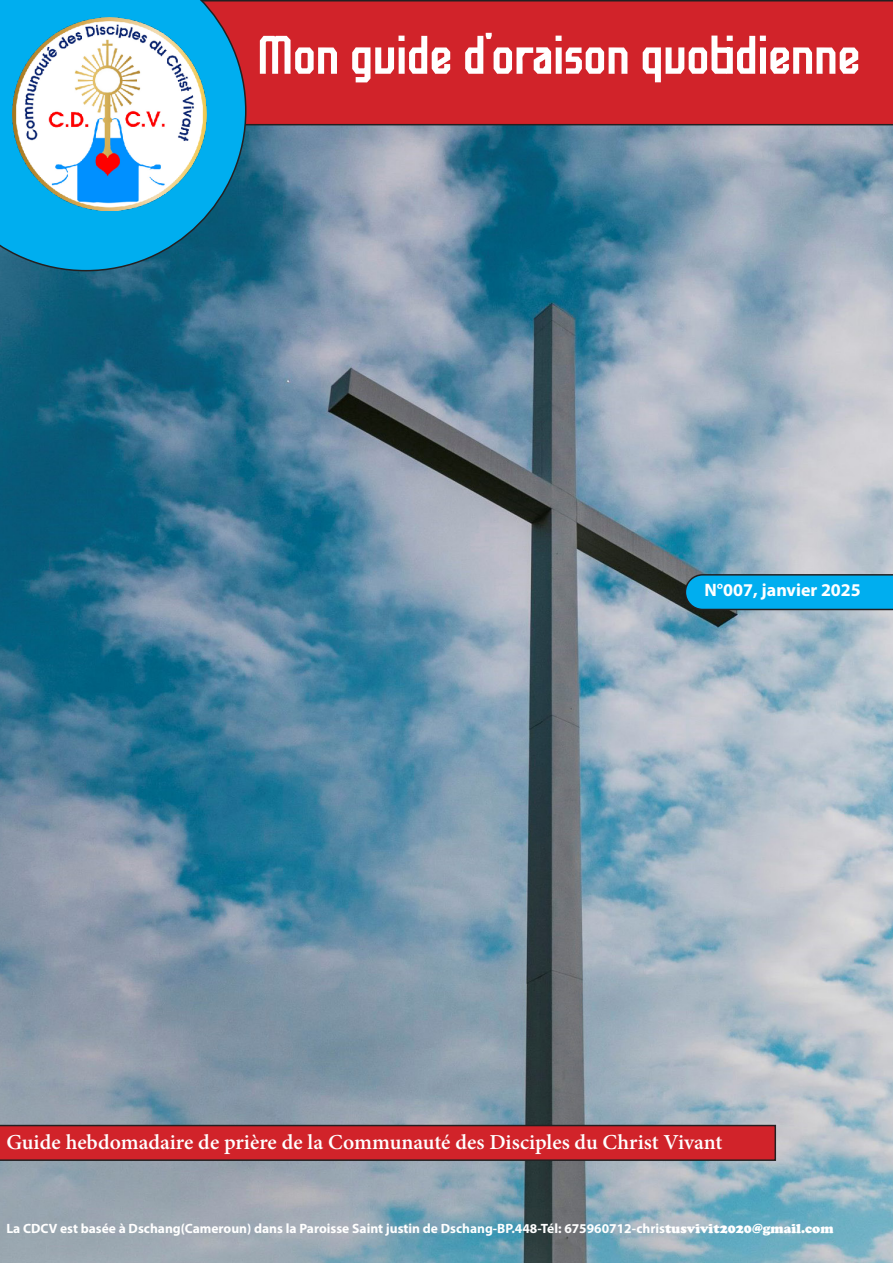
<style>
.page{position:relative;width:893px;height:1263px;background:#fff}
.page>*{position:absolute;margin:0;border:0;box-sizing:border-box;transform-origin:0 0}
.t1{font:700 54px "Futurama";color:#fff}
.t2{font:700 21px "Adobe Hebrew";color:#fff}
.t3{font:700 18px "Myriad Pro";color:#fff}
.t4{font:700 13.5px "Myriad Pro";color:#fff}
.s1{font-family:"Cooper";font-weight:900}
</style>
<div class="page">
<img style="left:0;top:125px;width:893px;height:1138px">
<div style="left:246px;top:0;width:647px;height:125px;background:#d1232a"></div>
<svg style="left:0;top:0;width:246px;height:271px"></svg>
<svg style="left:0;top:1125px;width:776px;height:36px"></svg>
<svg style="left:685px;top:574px;width:208px;height:36px"></svg>
<img style="left:13px;top:17px;width:193px;height:193px">
<p class="t1" style="left:257px;top:26px;width:604px">Mon guide d’oraison quotidienne</p>
<p class="t3" style="left:704px;top:578px;width:158px">N°007, janvier 2025</p>
<p class="t2" style="left:6px;top:1129px;width:718px">Guide hebdomadaire de prière de la Communauté des Disciples du Christ Vivant</p>
<p class="t4" style="left:6px;top:1219px;width:828px">La CDCV est basée à Dschang(Cameroun) dans la Paroisse Saint justin de Dschang-BP.448-Tél: 675960712-chris<span class="s1">tusvivit2020@gmail.com</span></p>
</div>
